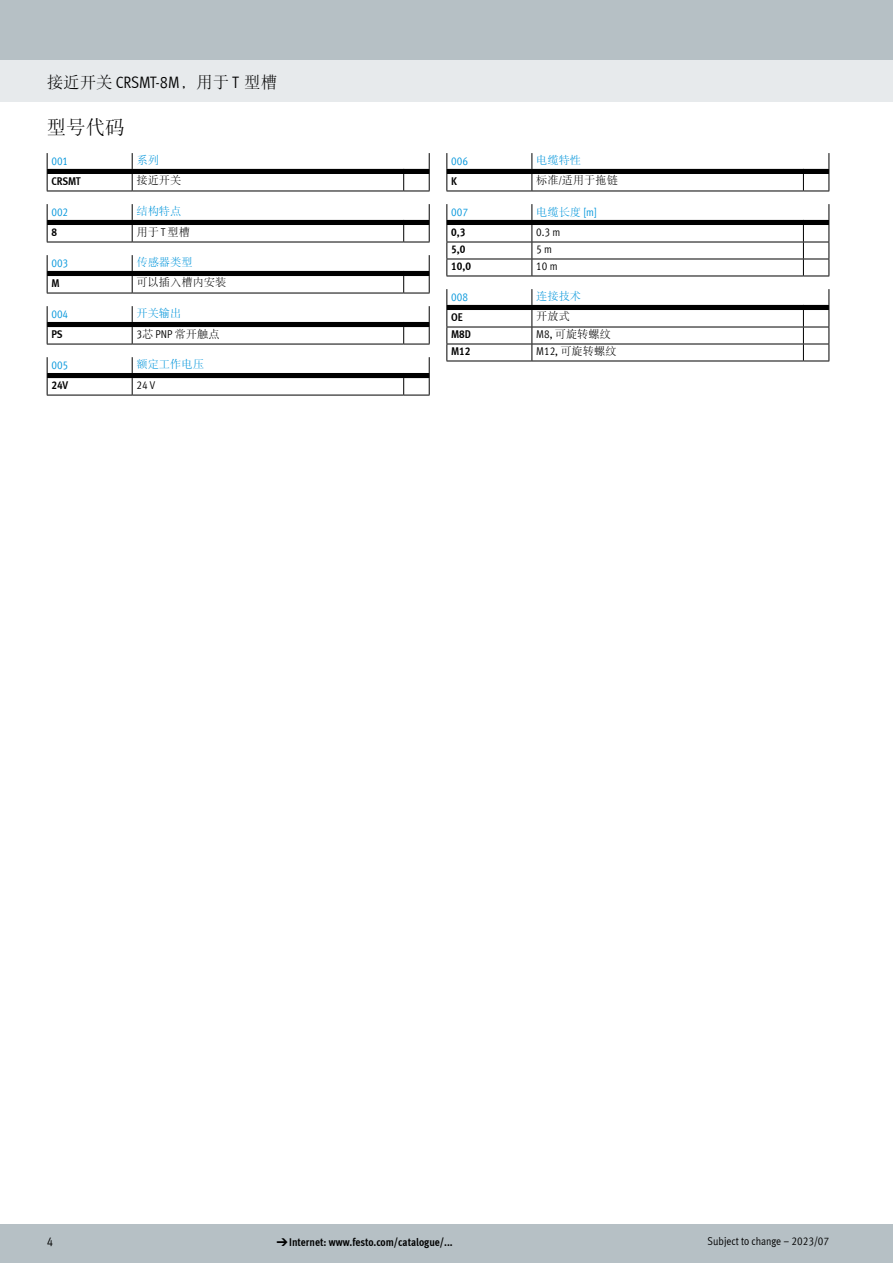
<style>
.page{position:relative;width:893px;height:1263px;background:#fff}
.page>*{position:absolute;margin:0;border:0;box-sizing:border-box;transform-origin:0 0}
.t1{font:19.5px "DF Song GB W3";color:#000}
.t2{font:16.5px "DF Song GB W3";color:#000}
.t3{font:12.75px "Meta Cond LF";color:#000}
.t4{font:700 11.25px "Meta Cond LF";color:#000}
.t5{font:11.25px "DF Song GB W3";color:#000}
.t6{font:11.25px "DF Song GB W3";color:#0095db}
.t7{font:11.25px "Meta Cond LF";color:#000}
.t8{font:11.25px "Meta Cond LF";color:#0095db}
.s1{font-family:"Meta Cond LF"}
.s2{font-family:"Meto Pict 182";font-weight:400}
</style>
<div class="page">
<div style="left:0;top:1225px;width:893px;height:38px;background:#b6c0c5"></div>
<div style="left:0;top:60px;width:893px;height:42px;background:#e7eaec"></div>
<div style="left:0;top:0;width:893px;height:60px;background:#b6c0c5"></div>
<svg style="left:47px;top:153px;width:383px;height:39px"></svg>
<svg style="left:47px;top:204px;width:383px;height:39px"></svg>
<svg style="left:47px;top:255px;width:383px;height:39px"></svg>
<svg style="left:47px;top:306px;width:383px;height:39px"></svg>
<svg style="left:47px;top:357px;width:383px;height:39px"></svg>
<svg style="left:446px;top:153px;width:383px;height:39px"></svg>
<svg style="left:446px;top:204px;width:383px;height:73px"></svg>
<svg style="left:446px;top:289px;width:383px;height:73px"></svg>
<h2 class="t2" style="left:47px;top:73px;width:232px">接近开关 <span class="s1">CRSMT-8M</span>，用于 <span class="s1">T</span> 型槽</h2>
<h1 class="t1" style="left:47px;top:117px;width:79px">型号代码</h1>
<p class="t8" style="left:51px;top:154px;width:18px">001</p>
<p class="t6" style="left:136px;top:154px;width:24px">系列</p>
<p class="t4" style="left:51px;top:174px;width:31px">CRSMT</p>
<p class="t5" style="left:136px;top:174px;width:46px">接近开关</p>
<p class="t8" style="left:51px;top:205px;width:18px">002</p>
<p class="t6" style="left:136px;top:205px;width:46px">结构特点</p>
<p class="t4" style="left:51px;top:225px;width:7px">8</p>
<p class="t5" style="left:136px;top:226px;width:55px">用于 <span class="s1">T</span> 型槽</p>
<p class="t8" style="left:51px;top:256px;width:18px">003</p>
<p class="t6" style="left:136px;top:256px;width:58px">传感器类型</p>
<p class="t4" style="left:51px;top:276px;width:10px">M</p>
<p class="t5" style="left:136px;top:276px;width:91px">可以插入槽内安装</p>
<p class="t8" style="left:51px;top:307px;width:18px">004</p>
<p class="t6" style="left:136px;top:307px;width:46px">开关输出</p>
<p class="t4" style="left:51px;top:327px;width:13px">PS</p>
<p class="t5" style="left:136px;top:328px;width:85px"><span class="s1">3</span>芯 <span class="s1">PNP</span> 常开触点</p>
<p class="t8" style="left:51px;top:358px;width:18px">005</p>
<p class="t6" style="left:136px;top:358px;width:69px">额定工作电压</p>
<p class="t4" style="left:51px;top:378px;width:18px">24V</p>
<p class="t7" style="left:136px;top:378px;width:20px">24 V</p>
<p class="t8" style="left:451px;top:154px;width:18px">006</p>
<p class="t6" style="left:536px;top:154px;width:46px">电缆特性</p>
<p class="t4" style="left:451px;top:174px;width:7px">K</p>
<p class="t5" style="left:536px;top:174px;width:83px">标准/适用于拖链</p>
<p class="t8" style="left:451px;top:205px;width:18px">007</p>
<p class="t6" style="left:536px;top:206px;width:62px">电缆长度 <span class="s1">[m]</span></p>
<p class="t4" style="left:451px;top:225px;width:16px">0,3</p>
<p class="t7" style="left:536px;top:225px;width:26px">0.3 m</p>
<p class="t4" style="left:451px;top:242px;width:16px">5,0</p>
<p class="t7" style="left:536px;top:242px;width:17px">5 m</p>
<p class="t4" style="left:451px;top:259px;width:21px">10,0</p>
<p class="t7" style="left:536px;top:259px;width:23px">10 m</p>
<p class="t8" style="left:451px;top:290px;width:18px">008</p>
<p class="t6" style="left:536px;top:290px;width:46px">连接技术</p>
<p class="t4" style="left:451px;top:310px;width:13px">OE</p>
<p class="t5" style="left:536px;top:310px;width:35px">开放式</p>
<p class="t4" style="left:451px;top:327px;width:21px">M8D</p>
<p class="t5" style="left:536px;top:328px;width:76px"><span class="s1">M8,</span> 可旋转螺纹</p>
<p class="t4" style="left:451px;top:344px;width:21px">M12</p>
<p class="t5" style="left:536px;top:345px;width:82px"><span class="s1">M12,</span> 可旋转螺纹</p>
<p class="t3" style="left:47px;top:1234px;width:8px">4</p>
<p class="t4" style="left:276px;top:1235px;width:178px"><span class="s2">d</span>Internet: www.festo.com/catalogue/...</p>
<p class="t7" style="left:708px;top:1234px;width:123px">Subject to change – 2023/07</p>
</div>
